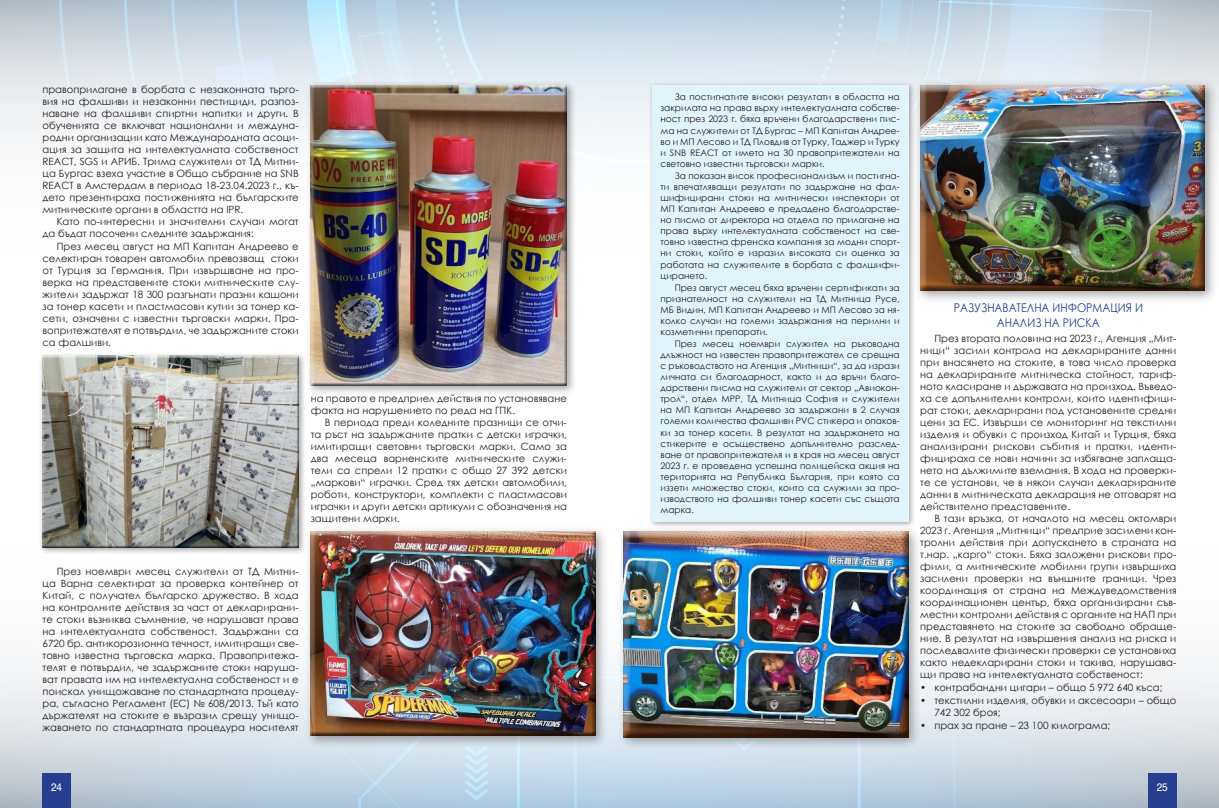
<style>
.page{position:relative;width:1219px;height:808px;background:#fff}
.page>*{position:absolute;margin:0;border:0;box-sizing:border-box;transform-origin:0 0}
.t1{font:12px/14.4px "Century Gothic";color:#253f8e;text-align:center;scale:.89 1}
.t2{font:11px "Hebar CYR";color:#fff}
.t3{font:10px/12px "Century Gothic";color:#231f20;text-align:justify}
.t4{font:9px/11.1px "Century Gothic";color:#231f20;text-align:justify}
</style>
<div class="page">
<img style="left:0;top:0;width:1219px;height:808px">
<div style="left:1148px;top:773px;width:28px;height:35px;background:#253f8e"></div>
<div style="left:43px;top:773px;width:28px;height:35px;background:#253f8e"></div>
<div style="left:39px;top:352px;width:267px;height:203px;background:#231f20;opacity:.4"></div>
<div style="left:42px;top:355px;width:257px;height:193px;background:#231f20;opacity:.75"></div>
<div style="left:306px;top:80px;width:271px;height:315px;background:#231f20;opacity:.4"></div>
<div style="left:310px;top:85px;width:257px;height:301px;background:#231f20;opacity:.75"></div>
<div style="left:305px;top:525px;width:303px;height:224px;background:#231f20;opacity:.4"></div>
<div style="left:310px;top:531px;width:287px;height:206px;background:#231f20;opacity:.75"></div>
<div style="left:618px;top:525px;width:303px;height:225px;background:#231f20;opacity:.4"></div>
<div style="left:622px;top:531px;width:287px;height:206px;background:#231f20;opacity:.75"></div>
<div style="left:914px;top:79px;width:304px;height:224px;background:#231f20;opacity:.4"></div>
<div style="left:918px;top:85px;width:288px;height:206px;background:#231f20;opacity:.75"></div>
<div style="left:648px;top:82px;width:268px;height:447px;background:#231f20;opacity:.4"></div>
<div style="left:652px;top:85px;width:256px;height:437px;background:#e1f4fc"></div>
<p class="t3" style="left:43px;top:83px;width:258px">правоприлагане в борбата с незаконната търго&shy;вия на фалшиви и незаконни пестициди, разпоз&shy;наване на фалшиви спиртни напитки и други. В обученията се включват национални и междуна&shy;родни организации като Международната асоци&shy;ация за защита на интелектуалната собственост REACT, SGS и АРИБ. Трима служители от ТД Митни&shy;ца Бургас взеха участие в Общо събрание на SNB REACT в Амстердам в периода 18-23.04.2023 г., къ&shy;дето презентираха постиженията на българските митническите органи в областта на IPR.</p>
<p class="t3" style="left:43px;top:216px;width:258px;text-indent:14px">Като по-интересни и значителни случаи могат да бъдат посочени следните задържания:</p>
<p class="t3" style="left:43px;top:240px;width:258px;text-indent:14px">През месец август на МП Капитан Андреево е селектиран товарен автомобил превозващ стоки от Турция за Германия. При извършване на про&shy;верка на представените стоки митническите слу&shy;жители задържат 18 300 разгънати празни кашони за тонер касети и пластмасови кутии за тонер ка&shy;сети, означени с известни търговски марки. Пра&shy;вопритежателят е потвърдил, че задържаните стоки са фалшиви.</p>
<p class="t3" style="left:311px;top:392px;width:258px">на правото е предприел действия по установяване факта на нарушението по реда на ГПК.</p>
<p class="t3" style="left:311px;top:417px;width:258px;text-indent:14px">В периода преди коледните празници се отчи&shy;та ръст на задържаните пратки с детски играчки, имитиращи световни търговски марки. Само за два месеца варненските митническите служи&shy;тели са спрели 12 пратки с общо 27 392 детски „маркови“ играчки. Сред тях детски автомобили, роботи, конструктори, комплекти с пластмасови играчки и други детски артикули с обозначения на защитени марки.</p>
<p class="t3" style="left:43px;top:565px;width:258px;text-indent:14px">През ноември месец служители от ТД Митни&shy;ца Варна селектират за проверка контейнер от Китай, с получател българско дружество. В хода на контролните действия за част от декларирани&shy;те стоки възниква съмнение, че нарушават права на интелектуалната собственост. Задържани са 6720 бр. антикорозионна течност, имитиращи све&shy;товно известна търговска марка. Правопритежа&shy;телят е потвърдил, че задържаните стоки наруша&shy;ват правата им на интелектуална собственост и е поискал унищожаване по стандартната процеду&shy;ра, съгласно Регламент (ЕС) № 608/2013. Тъй като държателят на стоките е възразил срещу унищо&shy;жаването по стандартната процедура носителят</p>
<p class="t4" style="left:660px;top:91px;width:241px;text-indent:14px">За постигнатите високи резултати в областта на закрилата на права върху интелектуалната собстве&shy;ност през 2023 г. бяха връчени благодарствени пис&shy;ма на служители от ТД Бургас – МП Капитан Андрее&shy;во и МП Лесово и ТД Пловдив от Турку, Таджер и Турку и SNB REACT от името на 30 правопритежатели на световно известни търговски марки.</p>
<p class="t4" style="left:660px;top:170px;width:241px;text-indent:14px">За показан висок професионализъм и постигна&shy;ти впечатляващи резултати по задържане на фал&shy;шифицирани стоки на митнически инспектори от МП Капитан Андреево е предадено благодарстве&shy;но писмо от директора на отдела по прилагане на права върху интелектуалната собственост на све&shy;товно известна френска компания за модни спорт&shy;ни стоки, който е изразил високата си оценка за работата на служителите в борбата с фалшифи&shy;цирането.</p>
<p class="t4" style="left:660px;top:282px;width:241px;text-indent:14px">През август месец бяха връчени сертификати за признателност на служители на ТД Митница Русе, МБ Видин, МП Капитан Андреево и МП Лесово за ня&shy;колко случаи на големи задържания на перилни и козметични препарати.</p>
<p class="t4" style="left:660px;top:338px;width:241px;text-indent:14px">През месец ноември служител на ръководна длъжност на известен правопритежател се срещна с ръководството на Агенция „Митници“, за да изрази личната си благодарност, както и да връчи благо&shy;дарствени писма на служители от сектор „Авиокон&shy;трол“, отдел МРР, ТД Митница София и служители на МП Капитан Андреево за задържани в 2 случая големи количества фалшиви PVC стикера и опаков&shy;ки за тонер касети. В резултат на задържането на стикерите е осъществено допълнително разслед&shy;ване от правопритежателя и в края на месец август 2023 г. е проведена успешна полицейска акция на територията на Република България, при която са иззети множество стоки, които са служили за про&shy;изводството на фалшиви тонер касети със същата марка.</p>
<p class="t1" style="left:954px;top:301px;width:214px">РАЗУЗНАВАТЕЛНА ИНФОРМАЦИЯ И<br>АНАЛИЗ НА РИСКА</p>
<p class="t3" style="left:920px;top:332px;width:258px;text-indent:14px">През втората половина на 2023 г., Агенция „Мит&shy;ници“ засили контрола на декларираните данни при внасянето на стоките, в това число проверка на декларираните митническа стойност, тариф&shy;ното класиране и държавата на произход. Въведо&shy;ха се допълнителни контроли, които идентифици&shy;рат стоки, декларирани под установените средни цени за ЕС. Извърши се мониторинг на текстилни изделия и обувки с произход Китай и Турция, бяха анализирани рискови събития и пратки, иденти&shy;фицираха се нови начини за избягване заплаща&shy;нето на дължимите вземания. В хода на проверки&shy;те се установи, че в някои случаи декларираните данни в митническата декларация не отговарят на действително представените.</p>
<p class="t3" style="left:920px;top:513px;width:258px;text-indent:14px">В тази връзка, от началото на месец октомври 2023 г. Агенция „Митници“ предприе засилени кон&shy;тролни действия при допускането в страната на т.нар. „карго“ стоки. Бяха заложени рискови про&shy;фили, а митническите мобилни групи извършиха засилени проверки на външните граници. Чрез координация от страна на Междуведомствения координационен център, бяха организирани съв&shy;местни контролни действия с органите на НАП при представянето на стоките за свободно обраще&shy;ние. В резултат на извършения анализ на риска и последвалите физически проверки се установиха както недекларирани стоки и такива, нарушава&shy;щи права на интелектуалната собственост:</p>
<p class="t3" style="left:920px;top:681px;width:244px">• контрабандни цигари – общо 5 972 640 къса;</p>
<p class="t3" style="left:934px;top:694px;width:244px;text-indent:-14px">• текстилни изделия, обувки и аксесоари – общо<br>742 302 броя;</p>
<p class="t3" style="left:920px;top:719px;width:192px">• прах за пране – 23 100 килограма;</p>
<p class="t2" style="left:51px;top:781px;width:12px">24</p>
<p class="t2" style="left:1157px;top:781px;width:12px">25</p>
</div>
